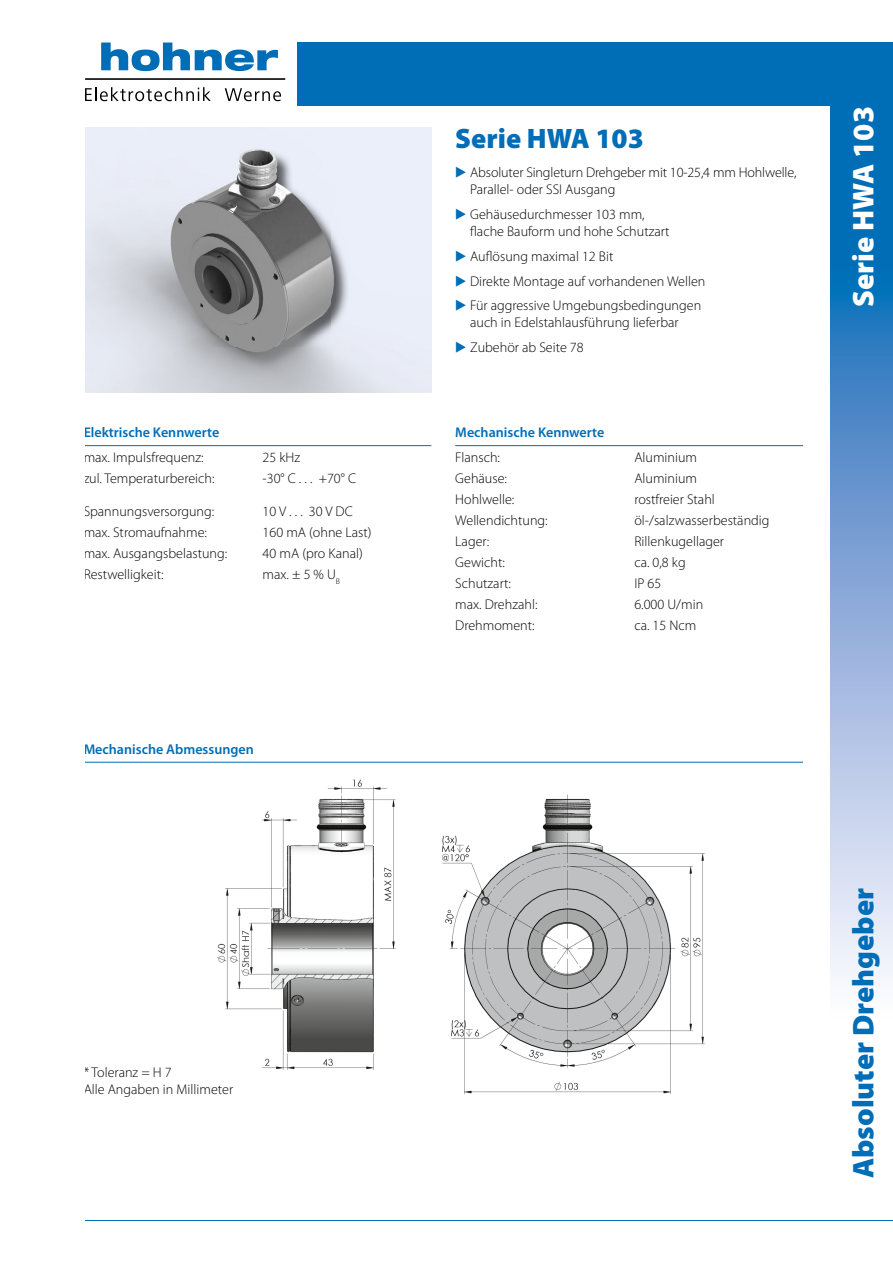
<style>
.page{position:relative;width:893px;height:1263px;background:#fff}
.page>*{position:absolute;margin:0;border:0;box-sizing:border-box;transform-origin:0 0}
.t1{font:900 30px "Myriad Pro";color:#006db7}
.t2{font:900 30px "Myriad Pro";color:#fff}
.t3{font:900 28.2px "Myriad Pro";color:#006db7}
.t4{font:300 14.1px/17px "Myriad Pro";color:#000}
.t5{font:600 14.1px "Myriad Pro";color:#006db7}
.s1{font-family:"European Pi Three";font-weight:400;color:#006db7}
</style>
<div class="page">
<div style="left:298px;top:43px;width:595px;height:63px;background:#006db7"></div>
<div style="left:830px;top:43px;width:63px;height:211px;background:#006db7"></div>
<svg style="left:830px;top:254px;width:63px;height:725px;background:#89aeda"></svg>
<hr style="left:85px;top:1220px;width:808px;height:1px;background:#006db7">
<svg style="left:101px;top:43px;width:177px;height:28px"></svg>
<svg style="left:85px;top:87px;width:126px;height:14px"></svg>
<svg style="left:225px;top:88px;width:56px;height:13px"></svg>
<hr style="left:85px;top:78px;width:200px;height:2px;background:#000">
<img style="left:217px;top:779px;width:488px;height:315px">
<hr style="left:455px;top:445px;width:348px;height:1px;background:#006db7">
<hr style="left:85px;top:445px;width:346px;height:1px;background:#006db7">
<img style="left:85px;top:128px;width:346px;height:264px">
<hr style="left:85px;top:762px;width:718px;height:1px;background:#006db7">
<p class="t5" style="left:84px;top:424px;width:137px">Elektrische Kennwerte</p>
<p class="t4" style="left:84px;top:449px;width:121px">max. Impulsfrequenz:</p>
<p class="t4" style="left:263px;top:449px;width:39px">25 kHz</p>
<p class="t4" style="left:84px;top:470px;width:132px">zul. Temperaturbereich:</p>
<p class="t4" style="left:263px;top:470px;width:95px">-30° C . . . +70° C</p>
<p class="t4" style="left:84px;top:503px;width:132px">Spannungsversorgung:</p>
<p class="t4" style="left:263px;top:503px;width:92px">10 V . . . 30 V DC</p>
<p class="t4" style="left:84px;top:524px;width:125px">max. Stromaufnahme:</p>
<p class="t4" style="left:263px;top:524px;width:110px">160 mA (ohne Last)</p>
<p class="t4" style="left:84px;top:545px;width:145px">max. Ausgangsbelastung:</p>
<p class="t4" style="left:263px;top:545px;width:102px">40 mA (pro Kanal)</p>
<p class="t4" style="left:84px;top:566px;width:82px">Restwelligkeit:</p>
<p class="t4" style="left:263px;top:566px;width:79px">max. ± 5 % U<sub>B</sub></p>
<p class="t5" style="left:84px;top:740px;width:172px">Mechanische Abmessungen</p>
<p class="t4" style="left:84px;top:1064px;width:151px">* Toleranz = H 7<br>Alle Angaben in Millimeter</p>
<h2 class="t3" style="left:455px;top:120px;width:190px">Serie HWA 103</h2>
<p class="t4" style="left:470px;top:164px;width:328px;text-indent:-15px"><span class="s1">E</span> Absoluter Singleturn Drehgeber mit 10-25,4 mm Hohlwelle,<br>Parallel- oder SSI Ausgang</p>
<p class="t4" style="left:470px;top:205px;width:201px;text-indent:-15px"><span class="s1">E</span> Gehäusedurchmesser 103 mm, flache Bauform und hohe Schutzart</p>
<p class="t4" style="left:455px;top:243px;width:252px;line-height:24.9px"><span class="s1">E</span> Auflösung maximal 12 Bit<br><span class="s1">E</span> Direkte Montage auf vorhandenen Wellen<br><span class="s1">E</span> Für aggressive Umgebungsbedingungen</p>
<p class="t4" style="left:455px;top:310px;width:225px;line-height:24.9px;text-indent:15px">auch in Edelstahlausführung lieferbar<br><span class="s1">E</span> Zubehör ab Seite 78</p>
<p class="t5" style="left:455px;top:424px;width:151px">Mechanische Kennwerte</p>
<p class="t4" style="left:455px;top:449px;width:46px">Flansch:</p>
<p class="t4" style="left:634px;top:449px;width:64px">Aluminium</p>
<p class="t4" style="left:455px;top:470px;width:53px">Gehäuse:</p>
<p class="t4" style="left:634px;top:470px;width:64px">Aluminium</p>
<p class="t4" style="left:455px;top:491px;width:61px">Hohlwelle:</p>
<p class="t4" style="left:634px;top:491px;width:82px">rostfreier Stahl</p>
<p class="t4" style="left:455px;top:512px;width:94px">Wellendichtung:</p>
<p class="t4" style="left:634px;top:512px;width:137px">öl-/salzwasserbeständig</p>
<p class="t4" style="left:455px;top:532px;width:36px">Lager:</p>
<p class="t4" style="left:634px;top:532px;width:91px">Rillenkugellager</p>
<p class="t4" style="left:455px;top:553px;width:51px">Gewicht:</p>
<p class="t4" style="left:634px;top:553px;width:53px">ca. 0,8 kg</p>
<p class="t4" style="left:455px;top:574px;width:57px">Schutzart:</p>
<p class="t4" style="left:634px;top:574px;width:28px">IP 65</p>
<p class="t4" style="left:455px;top:595px;width:84px">max. Drehzahl:</p>
<p class="t4" style="left:634px;top:595px;width:70px">6.000 U/min</p>
<p class="t4" style="left:455px;top:616px;width:81px">Drehmoment:</p>
<p class="t4" style="left:634px;top:616px;width:63px">ca. 15 Ncm</p>
<h1 class="t2" style="left:843px;top:307px;width:202px;rotate:-90deg">Serie HWA 103</h1>
<h1 class="t1" style="left:843px;top:1178px;width:291px;rotate:-90deg">Absoluter Drehgeber</h1>
</div>
